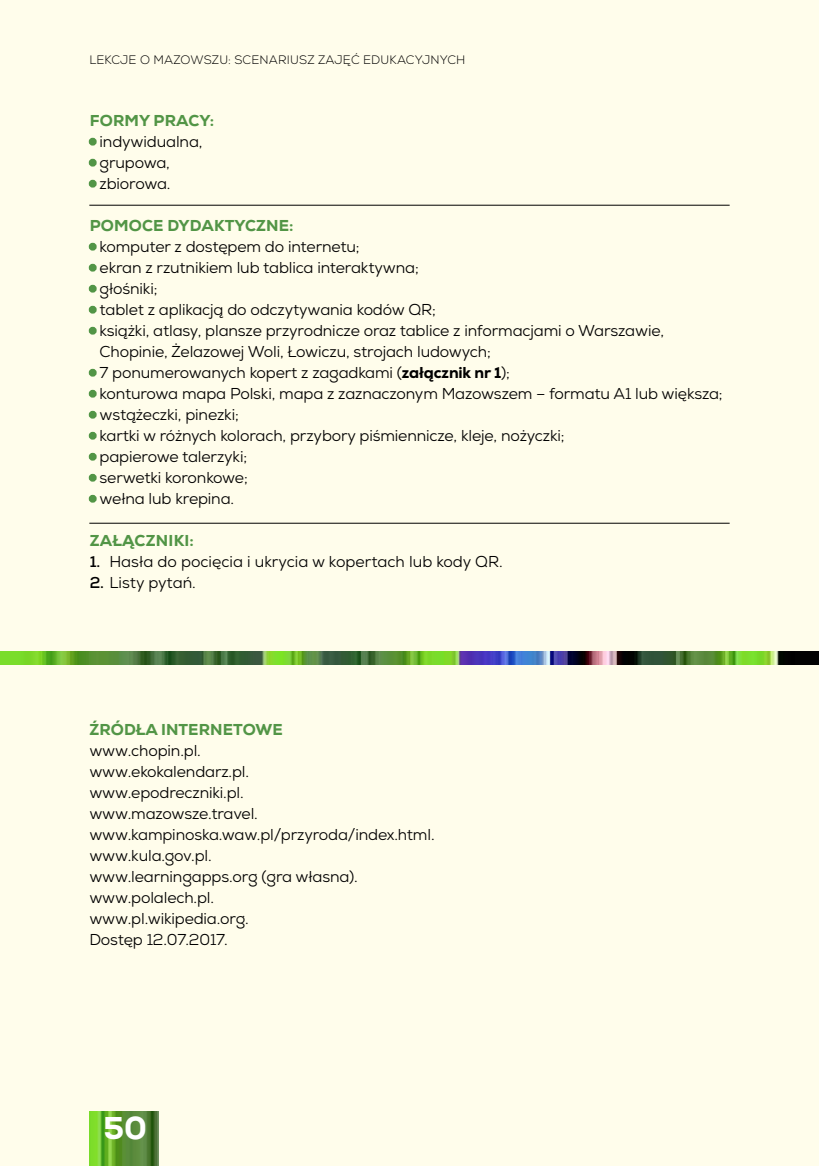
<style>
.page{position:relative;width:819px;height:1166px;background:#fffdeb}
.page>*{position:absolute;margin:0;border:0;box-sizing:border-box;transform-origin:0 0}
.t1{font:800 31.5px "Nexa";color:#fff}
.t2{font:15.75px/21px "Nexa";letter-spacing:-.01em;color:#000}
.t3{font:800 15.75px "Nexa";letter-spacing:.01em;color:#529546}
.t4{font:300 12.25px "Nexa";letter-spacing:.015em;color:#000}
.s1{color:#529546}
.s2{font-weight:800}
.s3{font-weight:700}
</style>
<div class="page">
<img style="left:89px;top:1111px;width:70px;height:55px">
<div style="left:89px;top:138px;width:8px;height:8px;border:5px solid #529546;border-radius:50%"></div>
<div style="left:89px;top:159px;width:8px;height:8px;border:5px solid #529546;border-radius:50%"></div>
<div style="left:89px;top:180px;width:8px;height:8px;border:5px solid #529546;border-radius:50%"></div>
<div style="left:89px;top:243px;width:8px;height:8px;border:5px solid #529546;border-radius:50%"></div>
<div style="left:89px;top:264px;width:8px;height:8px;border:5px solid #529546;border-radius:50%"></div>
<div style="left:89px;top:285px;width:8px;height:8px;border:5px solid #529546;border-radius:50%"></div>
<div style="left:89px;top:306px;width:8px;height:8px;border:5px solid #529546;border-radius:50%"></div>
<div style="left:89px;top:327px;width:8px;height:8px;border:5px solid #529546;border-radius:50%"></div>
<div style="left:89px;top:369px;width:8px;height:8px;border:5px solid #529546;border-radius:50%"></div>
<div style="left:89px;top:390px;width:8px;height:8px;border:5px solid #529546;border-radius:50%"></div>
<div style="left:89px;top:411px;width:8px;height:8px;border:5px solid #529546;border-radius:50%"></div>
<div style="left:89px;top:432px;width:8px;height:8px;border:5px solid #529546;border-radius:50%"></div>
<div style="left:89px;top:453px;width:8px;height:8px;border:5px solid #529546;border-radius:50%"></div>
<div style="left:89px;top:474px;width:8px;height:8px;border:5px solid #529546;border-radius:50%"></div>
<div style="left:89px;top:495px;width:8px;height:8px;border:5px solid #529546;border-radius:50%"></div>
<hr style="left:89px;top:205px;width:640px;height:1px;background:#000">
<hr style="left:89px;top:523px;width:640px;height:1px;background:#000">
<img style="left:0;top:651px;width:819px;height:13px">
<p class="t4" style="left:89px;top:52px;width:377px">LEKCJE O MAZOWSZU: SCENARIUSZ ZAJĘĆ EDUKACYJNYCH</p>
<p class="t3" style="left:90px;top:111px;width:126px">FORMY PRACY:</p>
<p class="t2" style="left:90px;top:131px;width:114px"><span class="s1">•</span> indywidualna,</p>
<p class="t2" style="left:90px;top:152px;width:82px"><span class="s1">•</span> grupowa,</p>
<p class="t2" style="left:90px;top:173px;width:82px"><span class="s1">•</span> zbiorowa.</p>
<p class="t3" style="left:90px;top:216px;width:205px">POMOCE DYDAKTYCZNE:</p>
<p class="t2" style="left:90px;top:236px;width:271px"><span class="s1">•</span> komputer z dostępem do internetu;</p>
<p class="t2" style="left:90px;top:257px;width:330px"><span class="s1">•</span> ekran z rzutnikiem lub tablica interaktywna;</p>
<p class="t2" style="left:90px;top:278px;width:69px"><span class="s1">•</span> głośniki;</p>
<p class="t2" style="left:90px;top:299px;width:347px"><span class="s1">•</span> tablet z aplikacją do odczytywania kodów QR;</p>
<p class="t2" style="left:100px;top:320px;width:566px;text-indent:-10px"><span class="s1">•</span> książki, atlasy, plansze przyrodnicze oraz tablice z informacjami o Warszawie,<br>Chopinie, Żelazowej Woli, Łowiczu, strojach ludowych;</p>
<p class="t2" style="left:90px;top:362px;width:422px"><span class="s1">•</span> 7 ponumerowanych kopert z zagadkami (<span class="s2">załącznik nr 1</span>);</p>
<p class="t2" style="left:90px;top:383px;width:634px"><span class="s1">•</span> konturowa mapa Polski, mapa z zaznaczonym Mazowszem – formatu A1 lub większa;</p>
<p class="t2" style="left:90px;top:404px;width:151px"><span class="s1">•</span> wstążeczki, pinezki;</p>
<p class="t2" style="left:90px;top:425px;width:476px"><span class="s1">•</span> kartki w różnych kolorach, przybory piśmiennicze, kleje, nożyczki;</p>
<p class="t2" style="left:90px;top:446px;width:159px"><span class="s1">•</span> papierowe talerzyki;</p>
<p class="t2" style="left:90px;top:467px;width:160px"><span class="s1">•</span> serwetki koronkowe;</p>
<p class="t2" style="left:90px;top:488px;width:146px"><span class="s1">•</span> wełna lub krepina.</p>
<p class="t3" style="left:90px;top:531px;width:106px">ZAŁĄCZNIKI:</p>
<p class="t2" style="left:90px;top:551px;width:414px"><span class="s3">1.</span> Hasła do pocięcia i ukrycia w kopertach lub kody QR.</p>
<p class="t2" style="left:90px;top:572px;width:108px"><span class="s3">2.</span> Listy pytań.</p>
<p class="t3" style="left:89px;top:720px;width:195px">ŹRÓDŁA INTERNETOWE</p>
<p class="t2" style="left:89px;top:740px;width:347px">www.chopin.pl.<br>www.ekokalendarz.pl.<br>www.epodreczniki.pl.<br>www.mazowsze.travel. www.kampinoska.waw.pl/przyroda/index.html. www.kula.gov.pl.<br>www.learningapps.org (gra własna). www.polalech.pl.<br>www.pl.wikipedia.org.<br>Dostęp 12.07.2017.</p>
<h1 class="t1" style="left:104px;top:1108px;width:45px">50</h1>
</div>
